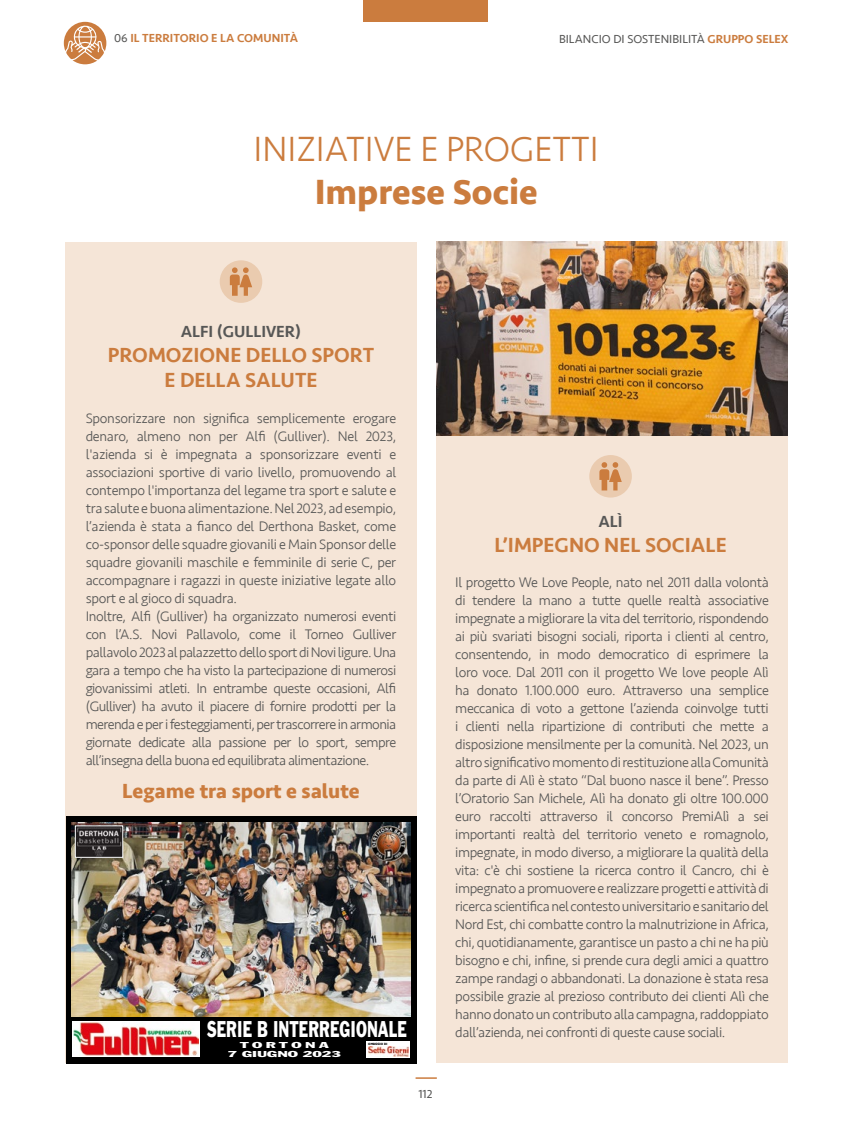
<style>
.page{position:relative;width:851px;height:1127px;background:#fff}
.page>*{position:absolute;margin:0;border:0;box-sizing:border-box;transform-origin:0 0}
.t1{font:300 36px "Seravek";color:#cb7c3e}
.t2{font:700 36px "Seravek";color:#cb7c3e}
.t3{font:21.15px "Franklin Gothic";color:#fff;scale:.67 1}
.t4{font:500 21px/25.2px "Seravek";color:#cb7c3e;text-align:center}
.t5{font:700 21px "Seravek";color:#cb7c3e}
.t6{font:500 16.5px "Seravek";color:#575756}
.t7{font:300 14.25px/18px "Seravek";letter-spacing:-.03em;color:#575756}
.t8{font:12px "Seravek";color:#575756}
.t9{font:500 12px "Seravek";color:#cb7c3e}
.t10{font:condensed 8.4px/9px "Franklin Gothic";color:#fff;text-align:center;scale:2.1 1}
.t11{font:3.15px "Block BE";letter-spacing:.02em;color:#000;scale:1.09 1}
.s1{font-weight:400;color:#575756}
.s2{font-weight:500;color:#cb7c3e}
</style>
<div class="page">
<div style="left:363px;top:0;width:125px;height:21px;background:#cb7c3e"></div>
<hr style="left:415px;top:1077px;width:22px;height:2px;background:#cb7c3e">
<svg style="left:64px;top:22px;width:42px;height:42px"></svg>
<div style="left:65px;top:242px;width:351px;height:821px;background:#f5e5d7"></div>
<div style="left:220px;top:260px;width:42px;height:43px;background:#eacbaf;border-radius:50%"></div>
<svg style="left:230px;top:267px;width:22px;height:29px"></svg>
<div style="left:436px;top:242px;width:351px;height:820px;background:#f5e5d7"></div>
<div style="left:589px;top:455px;width:42px;height:42px;background:#eacbaf;border-radius:50%"></div>
<svg style="left:599px;top:462px;width:22px;height:28px"></svg>
<img style="left:436px;top:242px;width:351px;height:193px">
<div style="left:66px;top:816px;width:350px;height:247px;background:#000"></div>
<img style="left:72px;top:822px;width:338px;height:195px">
<svg style="left:72px;top:1021px;width:128px;height:36px"></svg>
<img style="left:73px;top:1023px;width:125px;height:32px">
<div style="left:366px;top:1041px;width:44px;height:16px;background:#fff"></div>
<svg style="left:383px;top:1056px;width:25px;height:1px"></svg>
<img style="left:368px;top:1046px;width:40px;height:10px">
<img style="left:371px;top:826px;width:36px;height:35px">
<img style="left:77px;top:828px;width:44px;height:27px">
<div style="left:75px;top:826px;width:48px;height:31px;border:1px solid #fff"></div>
<p class="t9" style="left:114px;top:31px;width:185px"><span class="s1">06</span> IL TERRITORIO E LA COMUNITÀ</p>
<p class="t8" style="left:559px;top:29px;width:231px">BILANCIO DI SOSTENIBILITÀ <span class="s2">GRUPPO SELEX</span></p>
<h1 class="t1" style="left:253px;top:128px;width:347px">INIZIATIVE E PROGETTI</h1>
<h1 class="t2" style="left:314px;top:163px;width:224px">Imprese Socie</h1>
<p class="t6" style="left:181px;top:321px;width:122px">ALFI (GULLIVER)</p>
<h3 class="t4" style="left:108px;top:342px;width:268px">PROMOZIONE DELLO SPORT<br>E DELLA SALUTE</h3>
<p class="t7" style="left:86px;top:409px;width:312px">Sponsorizzare non significa semplicemente erogare denaro, almeno non per Alfi (Gulliver). Nel 2023, l'azienda si è impegnata a sponsorizzare eventi e associazioni sportive di vario livello, promuovendo al contempo l'importanza del legame tra sport e salute e tra salute e buona alimentazione. Nel 2023, ad esempio, l’azienda è stata a fianco del Derthona Basket, come co-sponsor delle squadre giovanili e Main Sponsor delle squadre giovanili maschile e femminile di serie C, per accompagnare i ragazzi in queste iniziative legate allo sport e al gioco di squadra.<br>Inoltre, Alfi (Gulliver) ha organizzato numerosi eventi con l’A.S. Novi Pallavolo, come il Torneo Gulliver pallavolo 2023 al palazzetto dello sport di Novi ligure. Una gara a tempo che ha visto la partecipazione di numerosi giovanissimi atleti. In entrambe queste occasioni, Alfi (Gulliver) ha avuto il piacere di fornire prodotti per la merenda e per i festeggiamenti, per trascorrere in armonia giornate dedicate alla passione per lo sport, sempre all’insegna della buona ed equilibrata alimentazione.</p>
<h3 class="t5" style="left:122px;top:774px;width:239px">Legame tra sport e salute</h3>
<h2 class="t3" style="left:207px;top:1015px;width:300px">SERIE B INTERREGIONALE</h2>
<p class="t10" style="left:228px;top:1040px;width:55px">TORTONA<br>7 GIUGNO 2023</p>
<p class="t11" style="left:368px;top:1042px;width:19px">OMAGGIO DI</p>
<p class="t8" style="left:418px;top:1084px;width:16px">112</p>
<p class="t6" style="left:598px;top:511px;width:26px">ALÌ</p>
<h3 class="t4" style="left:494px;top:533px;width:234px">L’IMPEGNO NEL SOCIALE</h3>
<p class="t7" style="left:455px;top:574px;width:315px;text-align:justify">Il progetto We Love People, nato nel 2011 dalla volontà di tendere la mano a tutte quelle realtà associative impegnate a migliorare la vita del territorio, rispondendo ai più svariati bisogni sociali, riporta i clienti al centro, consentendo, in modo democratico di esprimere la loro voce. Dal 2011 con il progetto We love people Alì ha donato 1.100.000 euro. Attraverso una semplice meccanica di voto a gettone l’azienda coinvolge tutti i clienti nella ripartizione di contributi che mette a disposizione mensilmente per la comunità. Nel 2023, un altro significativo momento di restituzione alla Comunità da parte di Alì è stato “Dal buono nasce il bene”. Presso l’Oratorio San Michele, Alì ha donato gli oltre 100.000 euro raccolti attraverso il concorso PremiAlì a sei importanti realtà del territorio veneto e romagnolo, impegnate, in modo diverso, a migliorare la qualità della vita: c'è chi sostiene la ricerca contro il Cancro, chi è impegnato a promuovere e realizzare progetti e attività di ricerca scientifica nel contesto universitario e sanitario del Nord Est, chi combatte contro la malnutrizione in Africa, chi, quotidianamente, garantisce un pasto a chi ne ha più bisogno e chi, infine, si prende cura degli amici a quattro zampe randagi o abbandonati. La donazione è stata resa possibile grazie al prezioso contributo dei clienti Alì che hanno donato un contributo alla campagna, raddoppiato dall’azienda, nei confronti di queste cause sociali.</p>
</div>
